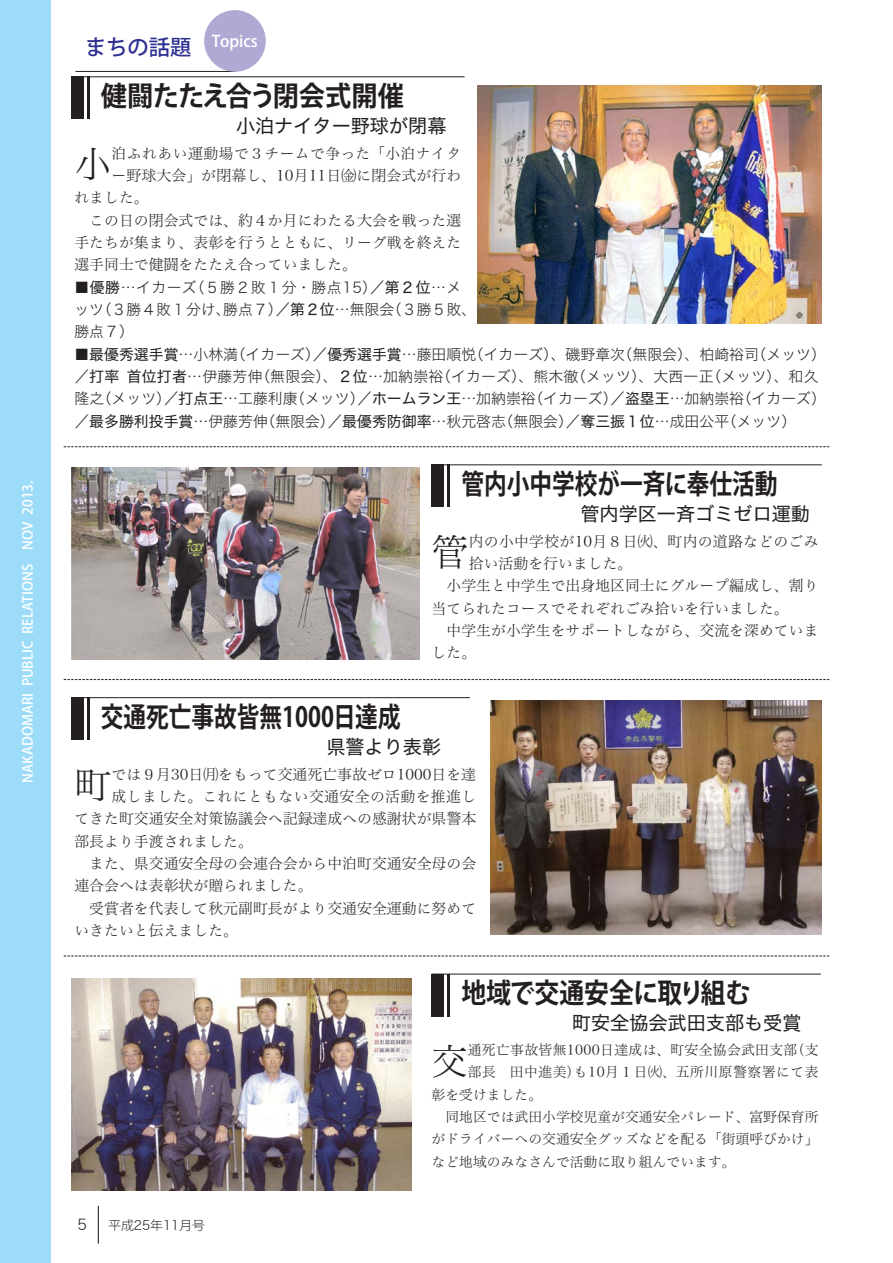
<style>
.page{position:relative;width:893px;height:1263px;background:#fff}
.page>*{position:absolute;margin:0;border:0;box-sizing:border-box;transform-origin:0 0}
.t1{font:37.2px "Hira Min Pro W2";color:#231f20}
.t2{font:36.15px "Hira Min Pro W2";color:#231f20}
.t3{font:700 27.6px "Koz Go Pro";color:#231f20;scale:.82 1}
.t4{font:700 27.6px "Koz Go Pro";letter-spacing:-.02em;color:#231f20;scale:.95 1}
.t5{font:700 27.6px "Koz Go Pro";color:#231f20;scale:.9 1}
.t6{font:500 21.3px "Koz Go Pro";color:#2e3092}
.t7{font:19.2px "Hira Kaku Std W4";color:#231f20}
.t8{font:500 15.9px "Koz Go Pro";color:#fff}
.t9{font:14.85px/22.4px "Hira Min Pro W2";color:#231f20}
.t10{font:14.85px/22.4px "Hira Kaku Std W2";color:#231f20}
.t11{font:14.85px "Hira Kaku Std W4";color:#231f20}
.t12{font:14.85px "Hira Min Pro W2";letter-spacing:.03em;color:#231f20}
.t13{font:14.85px "Hira Kaku Std W2";letter-spacing:.035em;color:#231f20}
.t14{font:13.8px/22.4px "Hira Min Pro W2";color:#231f20}
.t15{font:500 13.8px "Koz Go Pro";color:#fff}
.t16{font:13.8px "Hira Min Pro W2";letter-spacing:.025em;color:#231f20}
.t17{font:300 12.75px "Koz Go Pro";color:#231f20}
.s1{font-family:"Hira Kaku Std W4"}
.s2{font-family:"Hira Kaku Std W2"}
.s3{font-family:"Hira Kaku Std W2";font-weight:400}
</style>
<div class="page">
<div style="left:0;top:0;width:51px;height:1263px;background:#9cdcf8"></div>
<hr style="left:98px;top:1206px;width:1px;height:37px;background:#231f20">
<hr style="left:76px;top:71px;width:159px;height:1px;background:#231f20">
<div style="left:204px;top:10px;width:62px;height:62px;background:#afaad3;border-radius:50%"></div>
<img style="left:477px;top:85px;width:345px;height:238px">
<img style="left:71px;top:468px;width:349px;height:191px">
<img style="left:71px;top:978px;width:340px;height:213px">
<img style="left:490px;top:701px;width:332px;height:233px">
<div style="left:71px;top:77px;width:13px;height:42px;background:#231f20"></div>
<hr style="left:87px;top:77px;width:2px;height:42px;background:#231f20">
<hr style="left:71px;top:77px;width:393px;height:1px;background:#231f20">
<div style="left:432px;top:465px;width:12px;height:42px;background:#231f20"></div>
<hr style="left:448px;top:465px;width:2px;height:42px;background:#231f20">
<hr style="left:432px;top:465px;width:389px;height:1px;background:#231f20">
<div style="left:71px;top:697px;width:13px;height:43px;background:#231f20"></div>
<hr style="left:87px;top:697px;width:2px;height:43px;background:#231f20">
<hr style="left:71px;top:697px;width:399px;height:1px;background:#231f20">
<div style="left:432px;top:974px;width:12px;height:42px;background:#231f20"></div>
<hr style="left:448px;top:974px;width:2px;height:42px;background:#231f20">
<hr style="left:432px;top:974px;width:388px;height:1px;background:#231f20">
<svg style="left:64px;top:446px;width:765px;height:1px"></svg>
<svg style="left:64px;top:956px;width:765px;height:1px"></svg>
<svg style="left:64px;top:679px;width:765px;height:1px"></svg>
<p class="t15" style="left:19px;top:515px;width:36px;rotate:-90deg">2013.</p>
<p class="t15" style="left:19px;top:634px;width:114px;rotate:-90deg">RELATIONS　NOV</p>
<p class="t15" style="left:19px;top:686px;width:47px;rotate:-90deg">PUBLIC</p>
<p class="t15" style="left:19px;top:782px;width:91px;rotate:-90deg">NAKADOMARI</p>
<h3 class="t6" style="left:85px;top:33px;width:108px">まちの話題</h3>
<p class="t8" style="left:212px;top:31px;width:48px">Topics</p>
<h3 class="t4" style="left:101px;top:78px;width:320px">健闘たたえ合う閉会式開催</h3>
<p class="t7" style="left:236px;top:111px;width:212px">小泊ナイター野球が閉幕</p>
<p class="t12" style="left:112px;top:141px;width:351px">泊ふれあい運動場で３チームで争った「小泊ナイタ</p>
<h1 class="t1" style="left:74px;top:133px;width:39px">小</h1>
<p class="t9" style="left:74px;top:163px;width:388px;text-indent:37px">ー野球大会」が閉幕し、10月11日㈮に閉会式が行われました。<br>　この日の閉会式では、約４か月にわたる大会を戦った選手たちが集まり、表彰を行うとともに、リーグ戦を終えた選手同士で健闘をたたえ合っていました。</p>
<p class="t13" style="left:190px;top:276px;width:273px">（５勝２敗１分・勝点15 ／）<span class="s1">第２位</span>…メ</p>
<p class="t10" style="left:74px;top:276px;width:124px"><span class="s1">■優勝</span>…イカーズ</p>
<p class="t10" style="left:223px;top:298px;width:173px">勝点７／）<span class="s1">第２位</span>…無限会</p>
<p class="t10" style="left:97px;top:298px;width:135px">（３勝４敗１分け、</p>
<p class="t10" style="left:387px;top:298px;width:91px">（３勝５敗、</p>
<p class="t10" style="left:74px;top:298px;width:61px">ッツ<br>勝点７(</p>
<p class="t10" style="left:231px;top:343px;width:247px">（イカーズ／）<span class="s1">優秀選手賞</span>…藤田順悦</p>
<p class="t10" style="left:469px;top:343px;width:158px">（イカーズ）、磯野章次</p>
<p class="t10" style="left:618px;top:343px;width:143px">（無限会）、柏崎裕司</p>
<p class="t11" style="left:74px;top:343px;width:165px">■最優秀選手賞<span class="s2">…小林満</span></p>
<p class="t10" style="left:752px;top:343px;width:76px">（メッツ(</p>
<p class="t11" style="left:74px;top:365px;width:46px"><span class="s2">／</span>打率</p>
<p class="t10" style="left:436px;top:365px;width:144px">（イカーズ）、熊木徹</p>
<p class="t10" style="left:255px;top:365px;width:189px">（無限会）、<span class="s1">２位</span>…加納崇裕</p>
<p class="t10" style="left:127px;top:365px;width:137px"><span class="s1">首位打者</span>…伊藤芳伸</p>
<p class="t10" style="left:571px;top:365px;width:144px">（メッツ）、大西一正</p>
<p class="t10" style="left:706px;top:365px;width:114px">（メッツ）、和久</p>
<p class="t10" style="left:528px;top:387px;width:217px">（イカーズ／）<span class="s1">盗塁王</span>…加納崇裕</p>
<p class="t10" style="left:737px;top:387px;width:91px">（イカーズ(</p>
<p class="t10" style="left:74px;top:387px;width:31px">隆之</p>
<p class="t10" style="left:97px;top:387px;width:202px">（メッツ／）<span class="s1">打点王</span>…工藤利康</p>
<p class="t10" style="left:290px;top:387px;width:247px">（メッツ／）<span class="s1">ホームラン王</span>…加納崇裕</p>
<p class="t11" style="left:74px;top:410px;width:195px"><span class="s2">／</span>最多勝利投手賞<span class="s2">…伊藤芳伸</span></p>
<p class="t10" style="left:260px;top:409px;width:247px">（無限会／）<span class="s1">最優秀防御率</span>…秋元啓志</p>
<p class="t10" style="left:499px;top:409px;width:232px">（無限会／）<span class="s1">奪三振１位</span>…成田公平</p>
<p class="t10" style="left:722px;top:409px;width:76px">（メッツ(</p>
<h3 class="t3" style="left:461px;top:466px;width:387px">管内小中学校が一斉に奉仕活動</h3>
<p class="t7" style="left:580px;top:499px;width:231px">管内学区一斉ゴミゼロ運動</p>
<p class="t9" style="left:469px;top:529px;width:351px">内の小中学校が10月８日㈫、町内の道路などのごみ</p>
<h1 class="t1" style="left:432px;top:521px;width:39px">管</h1>
<p class="t9" style="left:432px;top:551px;width:388px;text-indent:37px">拾い活動を行いました。<br>　小学生と中学生で出身地区同士にグループ編成し、割り当てられたコースでそれぞれごみ拾いを行いました。<br>　中学生が小学生をサポートしながら、交流を深めていました。</p>
<h3 class="t3" style="left:101px;top:699px;width:367px">交通死亡事故皆無1000日達成</h3>
<p class="t7" style="left:326px;top:732px;width:116px">県警より表彰</p>
<p class="t9" style="left:112px;top:761px;width:366px">では９月30日㈪をもって交通死亡事故ゼロ1000日を達</p>
<h1 class="t1" style="left:74px;top:754px;width:39px">町</h1>
<p class="t9" style="left:74px;top:784px;width:403px;text-indent:37px">成しました。これにともない交通安全の活動を推進してきた町交通安全対策協議会へ記録達成への感謝状が県警本部長より手渡されました。<br>　また、県交通安全母の会連合会から中泊町交通安全母の会連合会へは表彰状が贈られました。<br>　受賞者を代表して秋元副町長がより交通安全運動に努めていきたいと伝えました。</p>
<h3 class="t5" style="left:461px;top:975px;width:323px">地域で交通安全に取り組む</h3>
<p class="t7" style="left:572px;top:1008px;width:231px">町安全協会武田支部も受賞</p>
<p class="t10" style="left:78px;top:1213px;width:11px">5</p>
<p class="t17" style="left:108px;top:1216px;width:98px">平成<span class="s3">25</span>年<span class="s3">11</span>月号</p>
<p class="t14" style="left:791px;top:1037px;width:29px">（支</p>
<p class="t16" style="left:468px;top:1038px;width:331px">通死亡事故皆無1000日達成は、町安全協会武田支部</p>
<h2 class="t2" style="left:432px;top:1030px;width:38px">交</h2>
<p class="t14" style="left:432px;top:1060px;width:388px;text-indent:36px">部長　田中進美も） 10月１日㈫、五所川原警察署にて表彰を受けました。<br>　同地区では武田小学校児童が交通安全パレード、富野保育所がドライバーへの交通安全グッズなどを配る「街頭呼びかけ「など地域のみなさんで活動に取り組んでいます。</p>
</div>
